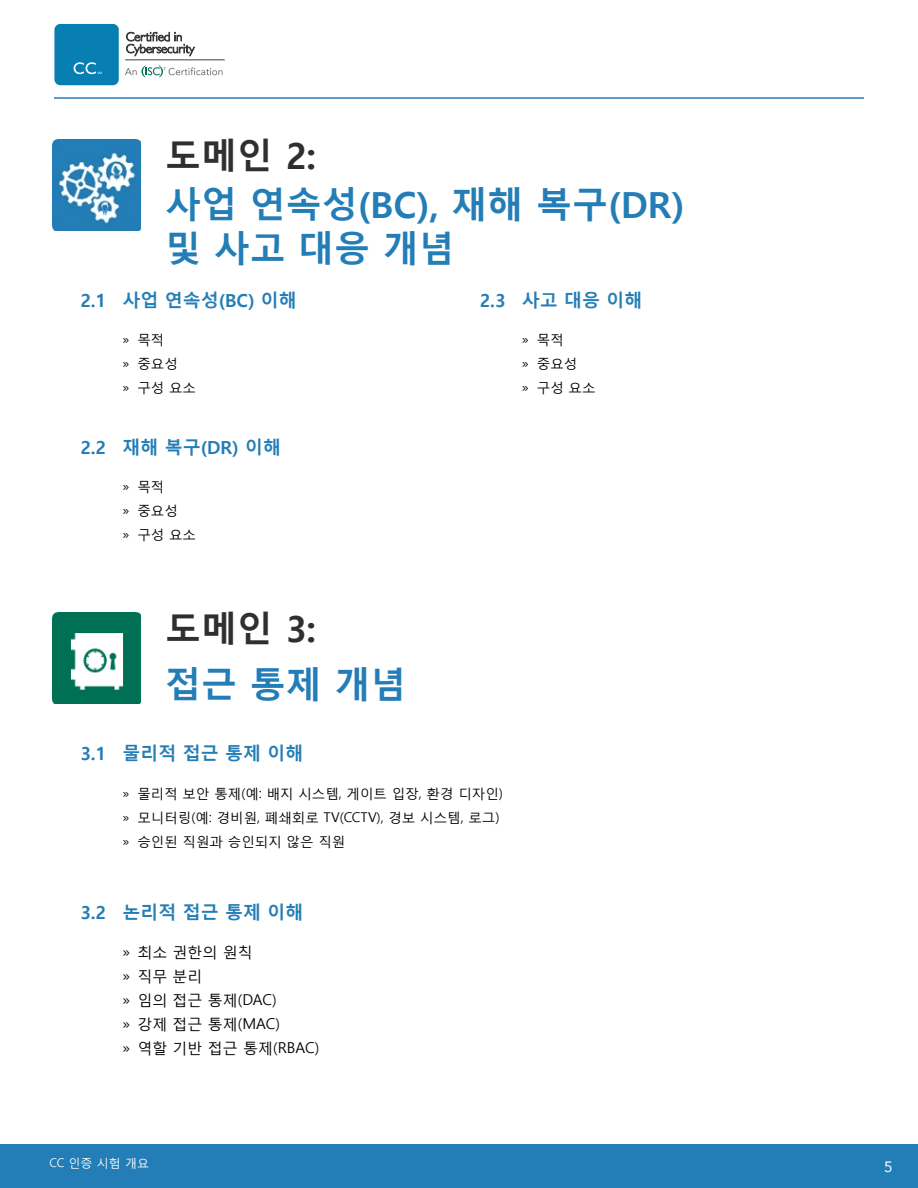
<style>
.page{position:relative;width:918px;height:1188px;background:#fff}
.page>*{position:absolute;margin:0;border:0;box-sizing:border-box;transform-origin:0 0}
.t1{font:700 36px/43.5px "Malgun Gothic";color:#237db6}
.t2{font:700 36px "Malgun Gothic";color:#2f2f2d}
.t3{font:700 18px "Malgun Gothic";color:#237db6}
.t4{font:15px/24px "Malgun Gothic";color:#000}
.t5{font:15px "Avenir";color:#fff}
.t6{font:13.5px/24px "Malgun Gothic";color:#000}
.t7{font:12px "Malgun Gothic";color:#fff}
</style>
<div class="page">
<hr style="left:54px;top:97px;width:810px;height:2px;background:#237db6">
<div style="left:0;top:1144px;width:918px;height:44px;background:#237db6"></div>
<div style="left:54px;top:24px;width:65px;height:61px;background:#087fb2;border-radius:6px"></div>
<svg style="left:74px;top:62px;width:28px;height:12px"></svg>
<svg style="left:125px;top:65px;width:98px;height:12px"></svg>
<hr style="left:125px;top:60px;width:100px;height:1px;background:#414042">
<svg style="left:126px;top:32px;width:69px;height:24px"></svg>
<img style="left:52px;top:613px;width:88px;height:91px">
<img style="left:52px;top:140px;width:88px;height:91px">
<h1 class="t2" style="left:165px;top:135px;width:152px">도메인 2:</h1>
<h1 class="t1" style="left:165px;top:184px;width:521px">사업 연속성(BC), 재해 복구(DR) 및 사고 대응 개념</h1>
<h2 class="t3" style="left:80px;top:290px;width:218px">2.1 사업 연속성(BC) 이해</h2>
<p class="t6" style="left:122px;top:328px;width:75px">» 목적<br>» 중요성<br>» 구성 요소</p>
<h2 class="t3" style="left:80px;top:437px;width:202px">2.2 재해 복구(DR) 이해</h2>
<p class="t6" style="left:122px;top:475px;width:75px">» 목적<br>» 중요성<br>» 구성 요소</p>
<h1 class="t2" style="left:165px;top:608px;width:152px">도메인 3:</h1>
<h1 class="t1" style="left:165px;top:663px;width:243px">접근 통제 개념</h1>
<h2 class="t3" style="left:480px;top:290px;width:164px">2.3 사고 대응 이해</h2>
<p class="t6" style="left:522px;top:328px;width:75px">» 목적<br>» 중요성<br>» 구성 요소</p>
<h2 class="t3" style="left:80px;top:743px;width:225px">3.1 물리적 접근 통제 이해</h2>
<p class="t6" style="left:122px;top:781px;width:382px">» 물리적 보안 통제(예: 배지 시스템, 게이트 입장, 환경 디자인) » 모니터링(예: 경비원, 폐쇄회로 TV(CCTV), 경보 시스템, 로그) » 승인된 직원과 승인되지 않은 직원</p>
<h2 class="t3" style="left:80px;top:902px;width:225px">3.2 논리적 접근 통제 이해</h2>
<p class="t4" style="left:122px;top:940px;width:199px">» 최소 권한의 원칙<br>» 직무 분리<br>» 임의 접근 통제(DAC)<br>» 강제 접근 통제(MAC)<br>» 역할 기반 접근 통제(RBAC)</p>
<p class="t7" style="left:50px;top:1155px;width:101px">CC 인증 시험 개요</p>
<p class="t5" style="left:884px;top:1155px;width:10px">5</p>
</div>
